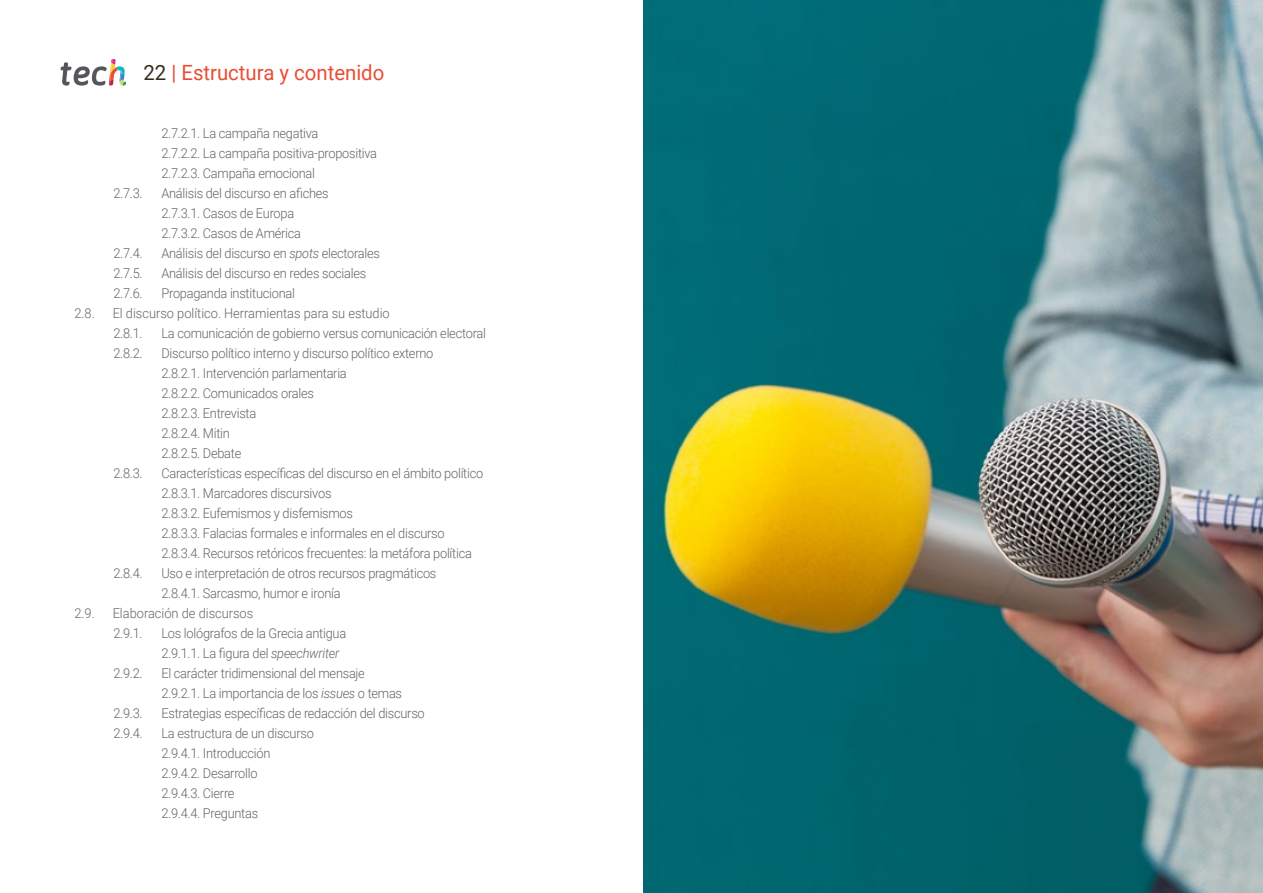
<style>
.page{position:relative;width:1263px;height:893px;background:#fff}
.page>*{position:absolute;margin:0;border:0;box-sizing:border-box;transform-origin:0 0}
.t1{font:21px "Roboto";color:#e94d35}
.t2{font:300 13.5px/20px "Roboto";letter-spacing:-.02em;color:#61646a;scale:.95 1}
.t3{font:300 13.5px/20px "Roboto";color:#61646a;scale:.95 1}
.s1{color:#312e20}
.s2{font-style:italic}
</style>
<div class="page">
<svg style="left:61px;top:59px;width:65px;height:27px"></svg>
<img style="left:643px;top:0;width:620px;height:893px">
<h1 class="t1" style="left:144px;top:57px;width:242px"><span class="s1">22</span> | Estructura y contenido</h1>
<p class="t2" style="left:161px;top:122px;width:229px">2.7.2.1. La campaña negativa<br>2.7.2.2. La campaña positiva-propositiva<br>2.7.2.3. Campaña emocional</p>
<p class="t2" style="left:113px;top:182px;width:32px">2.7.3.</p>
<p class="t2" style="left:161px;top:182px;width:178px">Análisis del discurso en afiches<br>2.7.3.1. Casos de Europa<br>2.7.3.2. Casos de América</p>
<p class="t2" style="left:113px;top:242px;width:32px">2.7.4.</p>
<p class="t2" style="left:161px;top:242px;width:232px">Análisis del discurso en <span class="s2">spots</span> electorales</p>
<p class="t2" style="left:113px;top:262px;width:32px">2.7.5.</p>
<p class="t2" style="left:161px;top:262px;width:217px">Análisis del discurso en redes sociales</p>
<p class="t2" style="left:113px;top:282px;width:32px">2.7.6.</p>
<p class="t2" style="left:161px;top:282px;width:142px">Propaganda institucional</p>
<p class="t2" style="left:74px;top:302px;width:23px">2.8.</p>
<p class="t3" style="left:113px;top:302px;width:293px">El discurso político. Herramientas para su estudio<br>2.8.1.</p>
<p class="t2" style="left:161px;top:322px;width:343px">La comunicación de gobierno versus comunicación electoral</p>
<p class="t2" style="left:113px;top:342px;width:32px">2.8.2.</p>
<p class="t2" style="left:161px;top:342px;width:288px">Discurso político interno y discurso político externo<br>2.8.2.1. Intervención parlamentaria<br>2.8.2.2. Comunicados orales<br>2.8.2.3. Entrevista<br>2.8.2.4. Mitin<br>2.8.2.5. Debate</p>
<p class="t2" style="left:113px;top:463px;width:32px">2.8.3.</p>
<p class="t2" style="left:161px;top:463px;width:340px">Características específicas del discurso en el ámbito político 2.8.3.1. Marcadores discursivos<br>2.8.3.2. Eufemismos y disfemismos<br>2.8.3.3. Falacias formales e informales en el discurso 2.8.3.4. Recursos retóricos frecuentes: la metáfora política</p>
<p class="t2" style="left:113px;top:563px;width:32px">2.8.4.</p>
<p class="t2" style="left:161px;top:563px;width:291px">Uso e interpretación de otros recursos pragmáticos<br>2.8.4.1. Sarcasmo, humor e ironía</p>
<p class="t2" style="left:74px;top:603px;width:23px">2.9.</p>
<p class="t3" style="left:113px;top:603px;width:149px">Elaboración de discursos<br>2.9.1.</p>
<p class="t2" style="left:161px;top:623px;width:196px">Los lológrafos de la Grecia antigua<br>2.9.1.1. La figura del <span class="s2">speechwriter</span></p>
<p class="t2" style="left:113px;top:663px;width:32px">2.9.2.</p>
<p class="t2" style="left:161px;top:663px;width:255px">El carácter tridimensional del mensaje<br>2.9.2.1. La importancia de los <span class="s2">issues</span> o temas</p>
<p class="t2" style="left:113px;top:703px;width:32px">2.9.3.</p>
<p class="t2" style="left:161px;top:703px;width:279px">Estrategias específicas de redacción del discurso</p>
<p class="t2" style="left:113px;top:723px;width:32px">2.9.4.</p>
<p class="t2" style="left:161px;top:723px;width:162px">La estructura de un discurso<br>2.9.4.1. Introducción<br>2.9.4.2. Desarrollo<br>2.9.4.3. Cierre<br>2.9.4.4. Preguntas</p>
</div>
